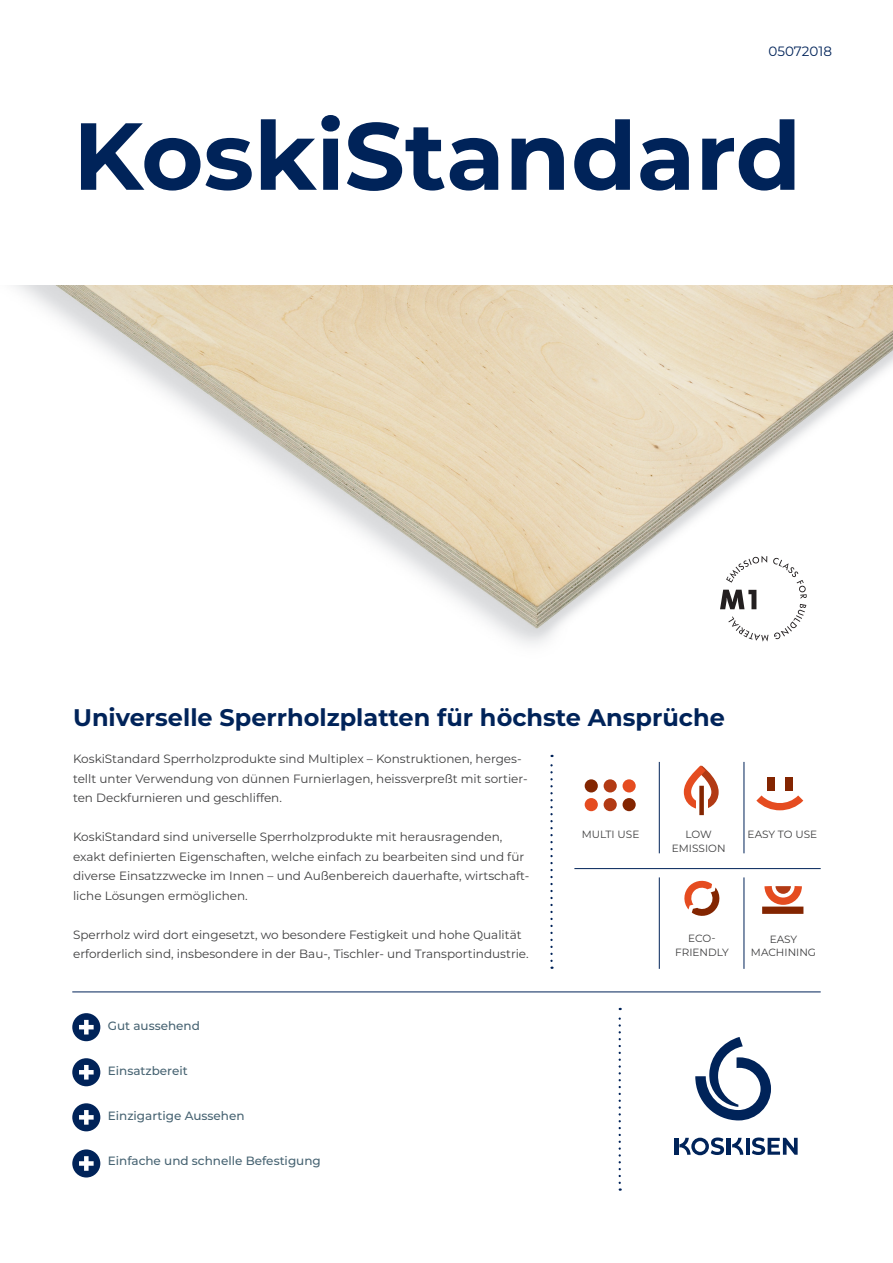
<style>
.page{position:relative;width:893px;height:1263px;background:#fff}
.page>*{position:absolute;margin:0;border:0;box-sizing:border-box;transform-origin:0 0}
.t1{font:700 94.95px "Montserrat";color:#002359}
.t2{font:700 24px "Montserrat";color:#002359}
.base{font:13.5px "Montserrat";color:#002359}
.base-2{font:12px/19.5px "Montserrat";color:#3e3e3f}
.Benefits_list{font:500 12px "Montserrat";color:#476372}
.icon_text{font:10.5px/13.5px "Montserrat";color:#3e3e3f;text-align:center}
</style>
<div class="page">
<img style="left:15px;top:286px;width:878px;height:358px">
<hr style="left:746px;top:1138px;width:3px;height:17px;background:#002359">
<hr style="left:674px;top:1138px;width:4px;height:17px;background:#002359">
<hr style="left:727px;top:1138px;width:4px;height:17px;background:#002359">
<svg style="left:752px;top:1137px;width:46px;height:18px"></svg>
<svg style="left:679px;top:1137px;width:45px;height:18px"></svg>
<svg style="left:732px;top:1138px;width:11px;height:17px"></svg>
<svg style="left:695px;top:1037px;width:76px;height:83px"></svg>
<svg style="left:550px;top:755px;width:3px;height:214px"></svg>
<svg style="left:619px;top:1008px;width:2px;height:183px"></svg>
<div style="left:72px;top:1013px;width:28px;height:28px;background:#002359;border-radius:50%"></div>
<div style="left:84px;top:1020px;width:5px;height:14px;background:#fff"></div>
<hr style="left:79px;top:1025px;width:15px;height:4px;background:#fff">
<div style="left:72px;top:1058px;width:28px;height:28px;background:#002359;border-radius:50%"></div>
<div style="left:84px;top:1065px;width:5px;height:14px;background:#fff"></div>
<hr style="left:79px;top:1070px;width:15px;height:4px;background:#fff">
<div style="left:72px;top:1103px;width:28px;height:28px;background:#002359;border-radius:50%"></div>
<div style="left:84px;top:1110px;width:5px;height:15px;background:#fff"></div>
<svg style="left:79px;top:1115px;width:15px;height:4px"></svg>
<div style="left:72px;top:1149px;width:28px;height:28px;background:#002359;border-radius:50%"></div>
<div style="left:84px;top:1156px;width:5px;height:15px;background:#fff"></div>
<div style="left:79px;top:1161px;width:15px;height:5px;background:#fff"></div>
<hr style="left:72px;top:991px;width:749px;height:1px;background:#002359">
<hr style="left:574px;top:868px;width:247px;height:1px;background:#002359">
<hr style="left:659px;top:762px;width:1px;height:91px;background:#002359">
<hr style="left:659px;top:877px;width:1px;height:92px;background:#002359">
<hr style="left:744px;top:762px;width:1px;height:91px;background:#002359">
<hr style="left:744px;top:877px;width:1px;height:92px;background:#002359">
<div style="left:762px;top:906px;width:41px;height:8px;background:#832501"></div>
<svg style="left:762px;top:886px;width:42px;height:22px"></svg>
<svg style="left:683px;top:765px;width:36px;height:44px"></svg>
<div style="left:696px;top:798px;width:11px;height:13px;background:#fff"></div>
<div style="left:699px;top:786px;width:5px;height:29px;background:#832501"></div>
<svg style="left:684px;top:880px;width:36px;height:36px"></svg>
<div style="left:767px;top:777px;width:7px;height:14px;background:#832501"></div>
<div style="left:785px;top:777px;width:8px;height:14px;background:#832501"></div>
<svg style="left:756px;top:795px;width:47px;height:15px"></svg>
<div style="left:585px;top:779px;width:13px;height:13px;background:#832501;border-radius:50%"></div>
<div style="left:623px;top:798px;width:13px;height:13px;background:#832501;border-radius:50%"></div>
<div style="left:604px;top:779px;width:13px;height:13px;background:#b23a14;border-radius:50%"></div>
<div style="left:604px;top:798px;width:13px;height:13px;background:#b23a14;border-radius:50%"></div>
<div style="left:623px;top:779px;width:13px;height:13px;background:#e54c20;border-radius:50%"></div>
<div style="left:585px;top:798px;width:13px;height:13px;background:#e54c20;border-radius:50%"></div>
<svg style="left:720px;top:556px;width:87px;height:86px"></svg>
<p class="base" style="left:769px;top:42px;width:65px">05072018</p>
<h1 class="t1" style="left:73px;top:88px;width:730px">KoskiStandard</h1>
<h3 class="t2" style="left:73px;top:700px;width:653px">Universelle Sperrholzplatten für höchste Ansprüche</h3>
<p class="base-2" style="left:73px;top:749px;width:456px">KoskiStandard Sperrholzprodukte sind Multiplex – Konstruktionen, herges&shy;tellt unter Verwendung von dünnen Furnierlagen, heissverpreßt mit sortier&shy;ten Deckfurnieren und geschliffen.</p>
<p class="base-2" style="left:73px;top:827px;width:458px">KoskiStandard sind universelle Sperrholzprodukte mit herausragenden, exakt definierten Eigenschaften, welche einfach zu bearbeiten sind und für diverse Einsatzzwecke im Innen – und Außenbereich dauerhafte, wirtschaft&shy;liche Lösungen ermöglichen.</p>
<p class="base-2" style="left:73px;top:924px;width:457px">Sperrholz wird dort eingesetzt, wo besondere Festigkeit und hohe Qualität erforderlich sind, insbesondere in der Bau-, Tischler- und Transportindustrie.</p>
<p class="Benefits_list" style="left:108px;top:1017px;width:94px">Gut aussehend</p>
<p class="Benefits_list" style="left:108px;top:1062px;width:81px">Einsatzbereit</p>
<p class="Benefits_list" style="left:108px;top:1107px;width:138px">Einzigartige Aussehen</p>
<p class="Benefits_list" style="left:108px;top:1152px;width:215px">Einfache und schnelle Befestigung</p>
<p class="icon_text" style="left:582px;top:827px;width:59px">MULTI USE</p>
<p class="icon_text" style="left:748px;top:827px;width:71px">EASY TO USE</p>
<p class="icon_text" style="left:672px;top:827px;width:55px">LOW<br>EMISSION</p>
<p class="icon_text" style="left:675px;top:931px;width:55px">ECO-<br>FRIENDLY</p>
<p class="icon_text" style="left:751px;top:932px;width:67px">EASY<br>MACHINING</p>
</div>
